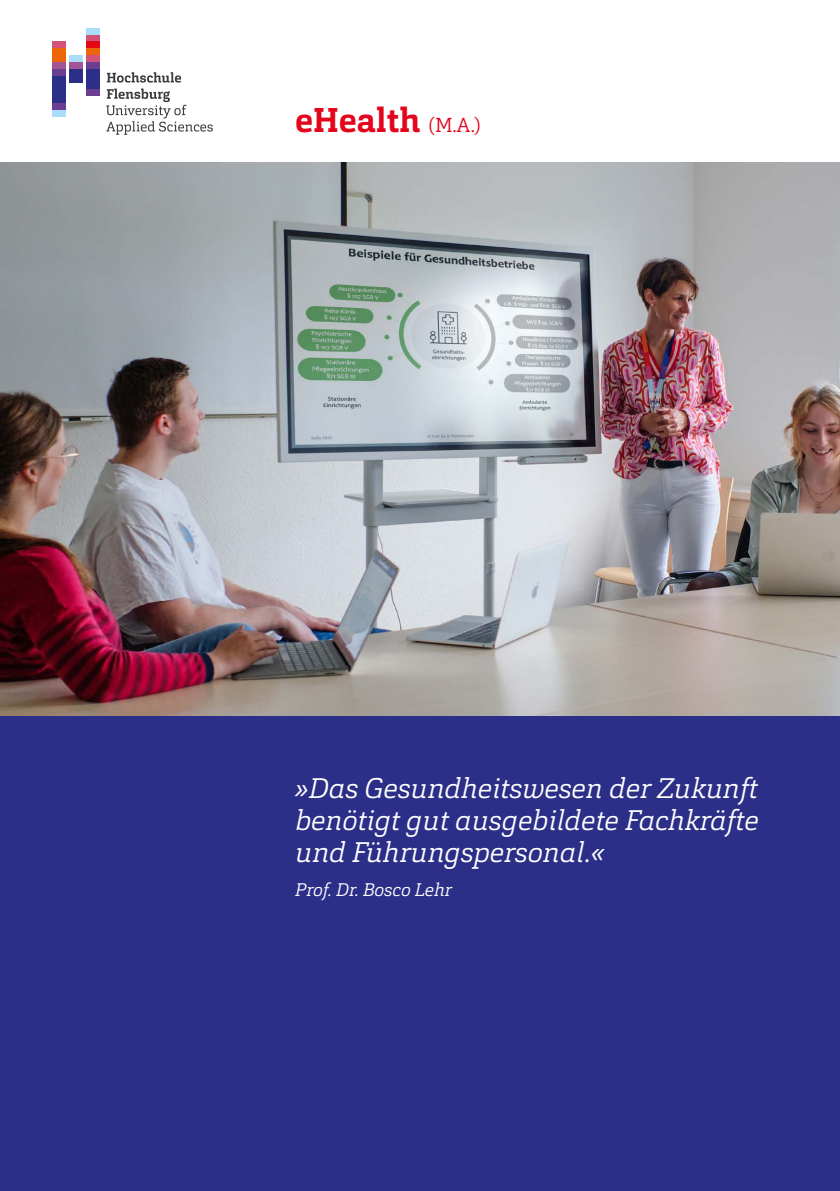
<style>
.page{position:relative;width:840px;height:1191px;background:#fff}
.page>*{position:absolute;margin:0;border:0;box-sizing:border-box;transform-origin:0 0}
.t1{font:700 34px "Cargan";color:#e3051c}
.t2{font:italic 300 28px/32px "Cargan";color:#fff;text-align:justify}
.t3{font:italic 300 18px "Cargan";color:#fff}
.s1{font-weight:300;font-size:20px}
</style>
<div class="page">
<svg style="left:107px;top:72px;width:74px;height:11px"></svg>
<svg style="left:106px;top:89px;width:107px;height:46px"></svg>
<div style="left:52px;top:76px;width:14px;height:27px;background:#2c2f88"></div>
<div style="left:52px;top:69px;width:14px;height:7px;background:#6b3e91"></div>
<div style="left:52px;top:62px;width:14px;height:7px;background:#a25494"></div>
<div style="left:52px;top:110px;width:14px;height:7px;background:#aaddf9"></div>
<div style="left:52px;top:103px;width:14px;height:7px;background:#6b3e91"></div>
<div style="left:52px;top:48px;width:14px;height:14px;background:#ec6608"></div>
<div style="left:52px;top:41px;width:14px;height:7px;background:#d35378"></div>
<div style="left:69px;top:69px;width:14px;height:13px;background:#2c2f88"></div>
<div style="left:69px;top:62px;width:14px;height:7px;background:#a25494"></div>
<div style="left:69px;top:55px;width:14px;height:7px;background:#aaddf9"></div>
<div style="left:86px;top:69px;width:14px;height:20px;background:#2c2f88"></div>
<div style="left:86px;top:62px;width:14px;height:7px;background:#6b3e91"></div>
<div style="left:86px;top:89px;width:14px;height:7px;background:#6b3e91"></div>
<div style="left:86px;top:55px;width:14px;height:7px;background:#d35378"></div>
<div style="left:86px;top:48px;width:14px;height:7px;background:#ec6608"></div>
<div style="left:86px;top:41px;width:14px;height:7px;background:#e30613"></div>
<div style="left:86px;top:35px;width:14px;height:6px;background:#d35378"></div>
<div style="left:86px;top:28px;width:14px;height:7px;background:#aaddf9"></div>
<img style="left:0;top:162px;width:839px;height:554px">
<div style="left:0;top:716px;width:839px;height:475px;background:#2c2f88"></div>
<p class="t1" style="left:295px;top:98px;width:187px">eHealth <span class="s1">(M.A.)</span></p>
<p class="t2" style="left:295px;top:772px;width:465px">»Das Gesundheitswesen der Zukunft benötigt gut ausgebildete Fachkräfte und Führungspersonal.«</p>
<p class="t3" style="left:295px;top:877px;width:158px">Prof. Dr. Bosco Lehr</p>
</div>
